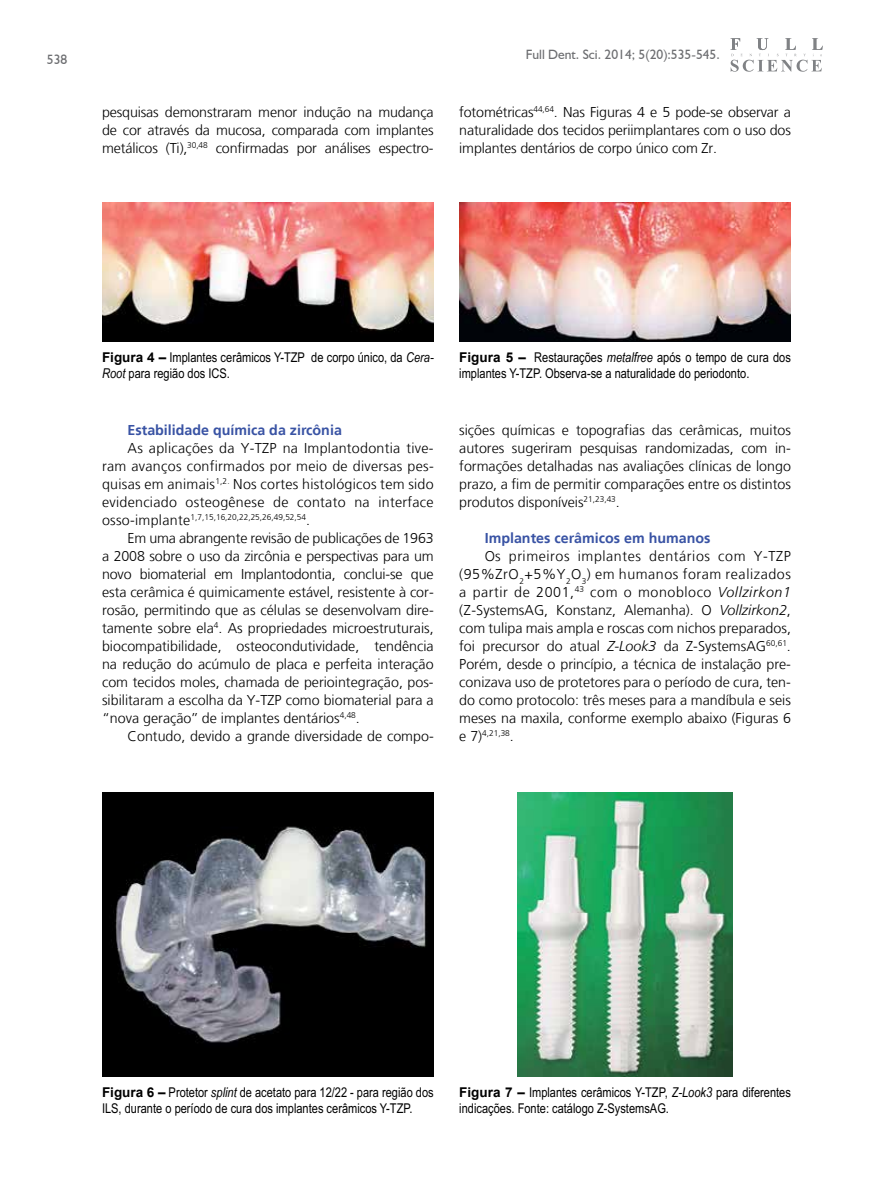
<style>
.page{position:relative;width:893px;height:1191px;background:#fff}
.page>*{position:absolute;margin:0;border:0;box-sizing:border-box;transform-origin:0 0}
.t1{font:300 14.25px/18px "Frutiger LT";color:#000;text-align:justify}
.t2{font:700 14.25px "Frutiger LT";color:#3953a4}
.t3{font:13.5px/16.2px "Arial Narrow";color:#000}
.t4{font:13.5px "Humanist 521 BT";color:#6d6e71}
.t5{font:300 8.25px "Frutiger LT";color:#000}
.s1{font-family:"Arial";font-weight:700}
.s2{font-style:italic}
.s3{font-size:14.25px}
</style>
<div class="page">
<svg style="left:730px;top:38px;width:93px;height:34px"></svg>
<img style="left:102px;top:203px;width:332px;height:139px">
<img style="left:459px;top:203px;width:332px;height:139px">
<img style="left:102px;top:792px;width:332px;height:284px">
<img style="left:517px;top:792px;width:216px;height:284px">
<p class="t4" style="left:47px;top:51px;width:22px">538</p>
<p class="t4" style="left:526px;top:46px;width:195px">Full Dent. Sci. 2014; 5(20):535-545.</p>
<p class="t1" style="left:102px;top:103px;width:333px">pesquisas demonstraram menor indução na mudança de cor através da mucosa, comparada com implantes metálicos (Ti),<sup>30,48</sup> confirmadas por análises espectro-</p>
<p class="t1" style="left:459px;top:103px;width:333px">fotométricas<sup>44,64</sup>. Nas Figuras 4 e 5 pode-se observar a naturalidade dos tecidos periimplantares com o uso dos implantes dentários de corpo único com Zr.</p>
<p class="t3" style="left:102px;top:350px;width:333px"><span class="s1">Figura 4 –</span> Implantes cerâmicos Y-TZP de corpo único, da <span class="s2">Cera-<br>Root</span> para região dos ICS.</p>
<p class="t3" style="left:459px;top:350px;width:333px"><span class="s1">Figura 5 –</span> Restaurações <span class="s2">metalfree</span> após o tempo de cura dos implantes Y-TZP. Observa-se a naturalidade do periodonto.</p>
<p class="t2" style="left:128px;top:421px;width:216px">Estabilidade química da zircônia</p>
<p class="t1" style="left:102px;top:439px;width:333px;text-indent:26px">As aplicações da Y-TZP na Implantodontia tive&shy;ram avanços confirmados por meio de diversas pes&shy;quisas em animais<sup>1,2.</sup> Nos cortes histológicos tem sido evidenciado osteogênese de contato na interface</p>
<p class="t5" style="left:102px;top:512px;width:210px"><span class="s3">osso-implante</span>1,7,15,16,20,22,25,26,49,52,54<span class="s3">.</span></p>
<p class="t1" style="left:102px;top:529px;width:333px;text-indent:26px">Em uma abrangente revisão de publicações de 1963 a 2008 sobre o uso da zircônia e perspectivas para um novo biomaterial em Implantodontia, conclui-se que esta cerâmica é quimicamente estável, resistente à cor&shy;rosão, permitindo que as células se desenvolvam dire&shy;tamente sobre ela<sup>4</sup>. As propriedades microestruturais, biocompatibilidade, osteocondutividade, tendência na redução do acúmulo de placa e perfeita interação com tecidos moles, chamada de periointegração, pos&shy;sibilitaram a escolha da Y-TZP como biomaterial para a “nova geração’’ de implantes dentários<sup>4,48</sup>.</p>
<p class="t1" style="left:128px;top:727px;width:308px">Contudo, devido a grande diversidade de compo-</p>
<p class="t1" style="left:459px;top:421px;width:333px">sições químicas e topografias das cerâmicas, muitos autores sugeriram pesquisas randomizadas, com in&shy;formações detalhadas nas avaliações clínicas de longo prazo, a fim de permitir comparações entre os distintos produtos disponíveis<sup>21,23,43</sup>.</p>
<p class="t2" style="left:485px;top:529px;width:227px">Implantes cerâmicos em humanos</p>
<p class="t1" style="left:459px;top:547px;width:333px;text-indent:26px">Os primeiros implantes dentários com Y-TZP (95%ZrO<sub>2</sub>+5%Y<sub>2</sub>O<sub>3</sub>) em humanos foram realizados a partir de 2001,<sup>43</sup> com o monobloco <span class="s2">Vollzirkon1 </span>(Z-SystemsAG, Konstanz, Alemanha). O <span class="s2">Vollzirkon2</span>, com tulipa mais ampla e roscas com nichos preparados, foi precursor do atual <span class="s2">Z-Look3</span> da Z-SystemsAG<sup>60,61</sup>.<br>Porém, desde o princípio, a técnica de instalação pre&shy;conizava uso de protetores para o período de cura, ten&shy;do como protocolo: três meses para a mandíbula e seis meses na maxila, conforme exemplo abaixo (Figuras 6</p>
<p class="t5" style="left:459px;top:728px;width:56px"><span class="s3">e 7)</span>4,21,38<span class="s3">.</span></p>
<p class="t3" style="left:102px;top:1085px;width:333px"><span class="s1">Figura 6 –</span> Protetor <span class="s2">splint</span> de acetato para 12/22 - para região dos<br>ILS, durante o período de cura dos implantes cerâmicos Y-TZP.</p>
<p class="t3" style="left:459px;top:1085px;width:333px"><span class="s1">Figura 7 –</span> Implantes cerâmicos Y-TZP, <span class="s2">Z-Look3</span> para diferentes indicações. Fonte: catálogo Z-SystemsAG.</p>
</div>
